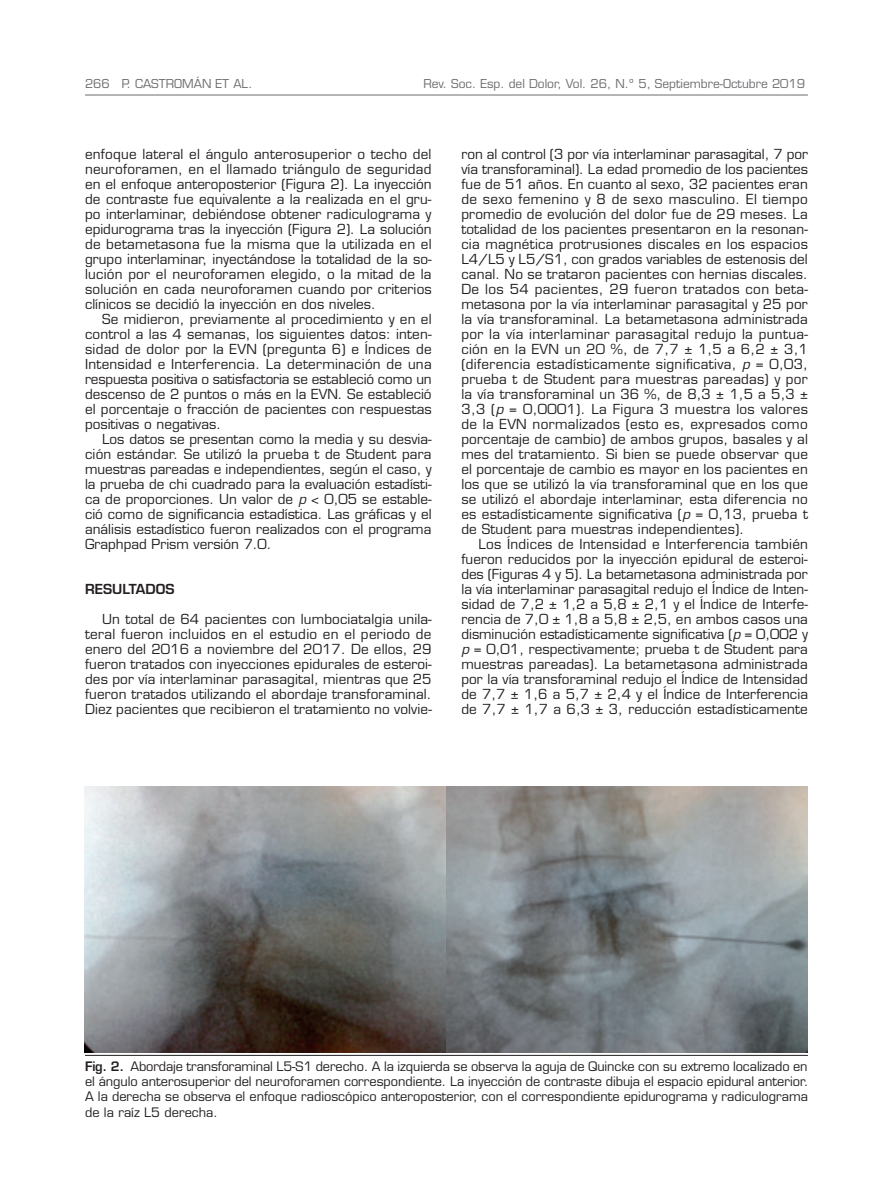
<style>
.page{position:relative;width:893px;height:1191px;background:#fff}
.page>*{position:absolute;margin:0;border:0;box-sizing:border-box;transform-origin:0 0}
.t1{font:13.5px/15px "Eurostile LT Std";letter-spacing:.005em;color:#231f20;text-align:justify}
.t2{font:600 13.5px "Eurostile LT Std";color:#231f20}
.t3{font:12.75px/15.3px "Eurostile LT Std";color:#231f20;text-align:justify}
.t4{font:12px "Eurostile LT Std";color:#6c6d70}
.s1{font-style:italic}
.s2{font-weight:600}
</style>
<div class="page">
<hr style="left:85px;top:95px;width:723px;height:1px;background:#6c6d70">
<img style="left:85px;top:786px;width:723px;height:266px">
<hr style="left:85px;top:1055px;width:723px;height:1px;background:#231f20">
<p class="t4" style="left:85px;top:76px;width:169px">266 P. CASTROMÁN ET AL.</p>
<p class="t4" style="left:423px;top:76px;width:383px">Rev. Soc. Esp. del Dolor, Vol. 26, N.º 5, Septiembre-Octubre 2019</p>
<p class="t1" style="left:85px;top:147px;width:348px">enfoque lateral el ángulo anterosuperior o techo del neuroforamen, en el llamado triángulo de seguridad en el enfoque anteroposterior (Figura 2). La inyección de contraste fue equivalente a la realizada en el gru&shy;po interlaminar, debiéndose obtener radiculograma y epidurograma tras la inyección (Figura 2). La solución de betametasona fue la misma que la utilizada en el grupo interlaminar, inyectándose la totalidad de la so&shy;lución por el neuroforamen elegido, o la mitad de la solución en cada neuroforamen cuando por criterios clínicos se decidió la inyección en dos niveles.</p>
<p class="t1" style="left:85px;top:312px;width:348px;text-indent:17px">Se midieron, previamente al procedimiento y en el control a las 4 semanas, los siguientes datos: inten&shy;sidad de dolor por la EVN (pregunta 6) e Índices de Intensidad e Interferencia. La determinación de una respuesta positiva o satisfactoria se estableció como un descenso de 2 puntos o más en la EVN. Se estableció el porcentaje o fracción de pacientes con respuestas positivas o negativas.</p>
<p class="t1" style="left:85px;top:432px;width:348px;text-indent:17px">Los datos se presentan como la media y su desvia&shy;ción estándar. Se utilizó la prueba t de Student para muestras pareadas e independientes, según el caso, y la prueba de chi cuadrado para la evaluación estadísti&shy;ca de proporciones. Un valor de <span class="s1">p</span> &lt; 0,05 se estable&shy;ció como de significancia estadística. Las gráficas y el análisis estadístico fueron realizados con el programa Graphpad Prism versión 7.0.</p>
<p class="t2" style="left:85px;top:580px;width:91px">RESULTADOS</p>
<p class="t1" style="left:85px;top:612px;width:348px;text-indent:17px">Un total de 64 pacientes con lumbociatalgia unila&shy;teral fueron incluidos en el estudio en el periodo de enero del 2016 a noviembre del 2017. De ellos, 29 fueron tratados con inyecciones epidurales de esteroi&shy;des por vía interlaminar parasagital, mientras que 25 fueron tratados utilizando el abordaje transforaminal.<br>Diez pacientes que recibieron el tratamiento no volvie-</p>
<p class="t1" style="left:461px;top:147px;width:348px">ron al control (3 por vía interlaminar parasagital, 7 por vía transforaminal). La edad promedio de los pacientes fue de 51 años. En cuanto al sexo, 32 pacientes eran de sexo femenino y 8 de sexo masculino. El tiempo promedio de evolución del dolor fue de 29 meses. La totalidad de los pacientes presentaron en la resonan&shy;cia magnética protrusiones discales en los espacios L4/L5 y L5/S1, con grados variables de estenosis del canal. No se trataron pacientes con hernias discales.<br>De los 54 pacientes, 29 fueron tratados con beta&shy;metasona por la vía interlaminar parasagital y 25 por la vía transforaminal. La betametasona administrada por la vía interlaminar parasagital redujo la puntua&shy;ción en la EVN un 20 %, de 7,7 ± 1,5 a 6,2 ± 3,1 (diferencia estadísticamente significativa, <span class="s1">p</span> = 0,03, prueba t de Student para muestras pareadas) y por la vía transforaminal un 36 %, de 8,3 ± 1,5 a 5,3 ± 3,3 (<span class="s1">p</span> = 0,0001). La Figura 3 muestra los valores de la EVN normalizados (esto es, expresados como porcentaje de cambio) de ambos grupos, basales y al mes del tratamiento. Si bien se puede observar que el porcentaje de cambio es mayor en los pacientes en los que se utilizó la vía transforaminal que en los que se utilizó el abordaje interlaminar, esta diferencia no es estadísticamente significativa (<span class="s1">p</span> = 0,13, prueba t de Student para muestras independientes).</p>
<p class="t1" style="left:461px;top:537px;width:348px;text-indent:17px">Los Índices de Intensidad e Interferencia también fueron reducidos por la inyección epidural de esteroi&shy;des (Figuras 4 y 5). La betametasona administrada por la vía interlaminar parasagital redujo el Índice de Inten&shy;sidad de 7,2 ± 1,2 a 5,8 ± 2,1 y el Índice de Interfe&shy;rencia de 7,0 ± 1,8 a 5,8 ± 2,5, en ambos casos una disminución estadísticamente significativa (<span class="s1">p</span> = 0,002 y <span class="s1">p</span> = 0,01, respectivamente; prueba t de Student para muestras pareadas). La betametasona administrada por la vía transforaminal redujo el Índice de Intensidad de 7,7 ± 1,6 a 5,7 ± 2,4 y el Índice de Interferencia de 7,7 ± 1,7 a 6,3 ± 3, reducción estadísticamente</p>
<p class="t3" style="left:85px;top:1058px;width:725px"><span class="s2">Fig. 2.</span> Abordaje transforaminal L5-S1 derecho. A la izquierda se observa la aguja de Quincke con su extremo localizado en el ángulo anterosuperior del neuroforamen correspondiente. La inyección de contraste dibuja el espacio epidural anterior.<br>A la derecha se observa el enfoque radioscópico anteroposterior, con el correspondiente epidurograma y radiculograma de la raíz L5 derecha.</p>
</div>
